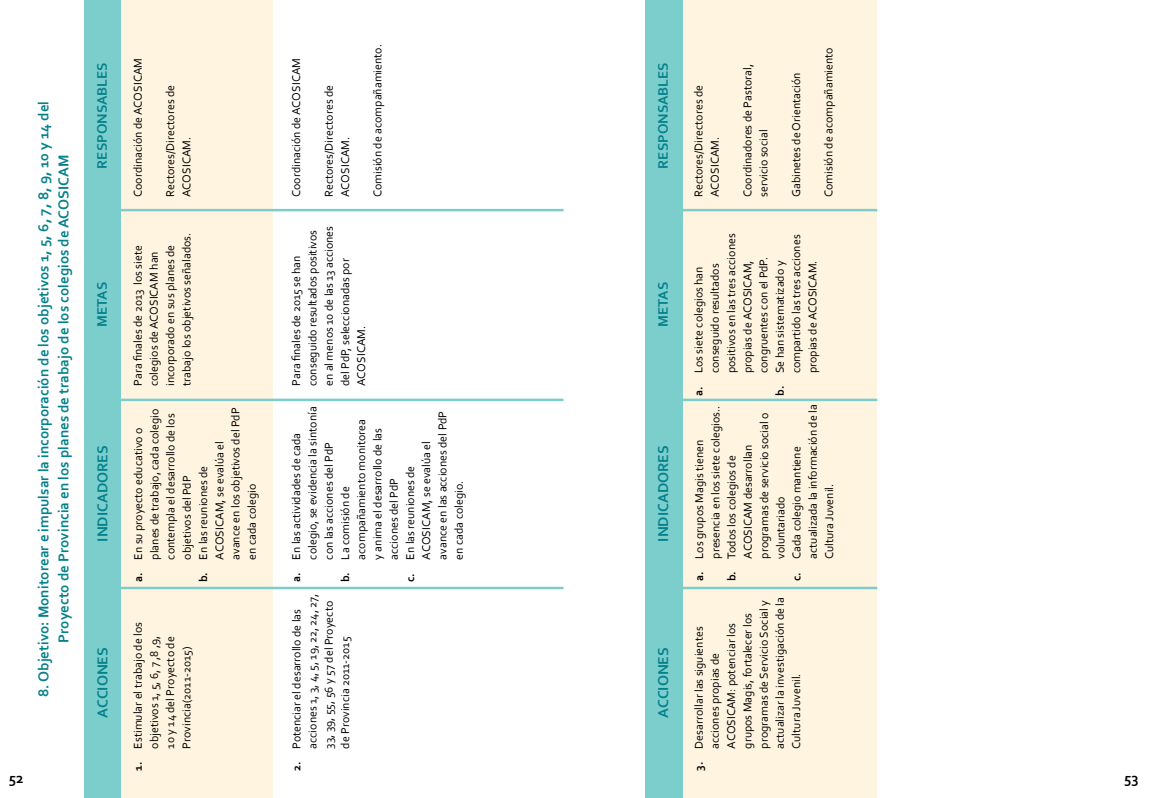
<style>
.page{position:relative;width:1152px;height:798px;background:#fff}
.page>*{position:absolute;margin:0;border:0;box-sizing:border-box;transform-origin:0 0}
.t1{font:700 15px/20px "Corbel";color:#05818b;text-align:center}
.t2{font:700 15px "Corbel";color:#000}
.t3{font:700 14.38px "Corbel";color:#05818b}
.t4{font:11.88px/16.2px "Corbel";color:#000}
.s1{font-weight:700}
</style>
<div class="page">
<div style="left:84px;top:0;width:37px;height:797px;background:#7ccecd"></div>
<div style="left:121px;top:0;width:152px;height:797px;background:#fff4df"></div>
<hr style="left:84px;top:209px;width:479px;height:2px;background:#7ccecd">
<hr style="left:84px;top:398px;width:479px;height:3px;background:#7ccecd">
<hr style="left:84px;top:586px;width:479px;height:3px;background:#7ccecd">
<div style="left:682px;top:0;width:195px;height:797px;background:#fff4df"></div>
<div style="left:645px;top:0;width:37px;height:797px;background:#7ccecd"></div>
<hr style="left:645px;top:209px;width:232px;height:2px;background:#7ccecd">
<hr style="left:645px;top:398px;width:232px;height:3px;background:#7ccecd">
<hr style="left:645px;top:586px;width:232px;height:3px;background:#7ccecd">
<p class="t1" style="left:33px;top:696px;width:597px;rotate:-90deg">8. Objetivo: Monitorear e impulsar la incorporación de los objetivos 1, 5, 6, 7, 8, 9, 10 y 14 del<br>Proyecto de Provincia en los planes de trabajo de los colegios de ACOSICAM</p>
<p class="t3" style="left:93px;top:168px;width:108px;rotate:-90deg">RESPONSABLES</p>
<p class="t3" style="left:93px;top:327px;width:47px;rotate:-90deg">METAS</p>
<p class="t1" style="left:92px;top:541px;width:98px;rotate:-90deg">INDICADORES</p>
<p class="t1" style="left:92px;top:717px;width:72px;rotate:-90deg">ACCIONES</p>
<p class="t4" style="left:129px;top:197px;width:140px;rotate:-90deg">Coordinación de ACOSICAM</p>
<p class="t4" style="left:162px;top:197px;width:113px;rotate:-90deg">Rectores/Directores de<br>ACOSICAM.</p>
<p class="t4" style="left:129px;top:386px;width:155px;rotate:-90deg">Para finales de 2013 los siete colegios de ACOSICAM han incorporado en sus planes de trabajo los objetivos señalados.</p>
<p class="t4" style="left:227px;top:559px;width:153px;rotate:-90deg">avance en los objetivos del PdP</p>
<p class="t4" style="left:146px;top:559px;width:152px;rotate:-90deg">planes de trabajo, cada colegio</p>
<p class="t4" style="left:162px;top:559px;width:147px;rotate:-90deg">contempla el desarrollo de los</p>
<p class="t4" style="left:130px;top:582px;width:156px;rotate:-90deg"><span class="s1">a.</span> En su proyecto educativo o</p>
<p class="t4" style="left:211px;top:559px;width:120px;rotate:-90deg">ACOSICAM, se evalúa el</p>
<p class="t4" style="left:178px;top:559px;width:86px;rotate:-90deg">objetivos del PdP</p>
<p class="t4" style="left:195px;top:582px;width:118px;rotate:-90deg"><span class="s1">b.</span> En las reuniones de</p>
<p class="t4" style="left:243px;top:559px;width:77px;rotate:-90deg">en cada colegio</p>
<p class="t4" style="left:129px;top:748px;width:128px;text-indent:-23px;rotate:-90deg"><span class="s1">1.</span> Estimular el trabajo de los objetivos 1, 5, 6, 7 ,8 ,9,<br>10 y 14 del Proyecto de<br>Provincia(2011-2015)</p>
<p class="t4" style="left:288px;top:197px;width:140px;rotate:-90deg">Coordinación de ACOSICAM</p>
<p class="t4" style="left:320px;top:197px;width:113px;rotate:-90deg">Rectores/Directores de<br>ACOSICAM.</p>
<p class="t4" style="left:369px;top:197px;width:154px;rotate:-90deg">Comisión de acompañamiento.</p>
<p class="t4" style="left:288px;top:386px;width:162px;rotate:-90deg">Para finales de 2015 se han conseguido resultados positivos en al menos 10 de las 13 acciones del PdP, seleccionadas por<br>ACOSICAM.</p>
<p class="t4" style="left:304px;top:559px;width:155px;rotate:-90deg">colegio, se evidencia la sintonía</p>
<p class="t4" style="left:288px;top:582px;width:151px;rotate:-90deg"><span class="s1">a.</span> En las actividades de cada</p>
<p class="t4" style="left:320px;top:559px;width:119px;rotate:-90deg">con las acciones del PdP</p>
<p class="t4" style="left:337px;top:582px;width:97px;rotate:-90deg"><span class="s1">b.</span> La comisión de</p>
<p class="t4" style="left:434px;top:559px;width:150px;rotate:-90deg">avance en las acciones del PdP</p>
<p class="t4" style="left:353px;top:559px;width:142px;rotate:-90deg">acompañamiento monitorea</p>
<p class="t4" style="left:369px;top:559px;width:133px;rotate:-90deg">y anima el desarrollo de las</p>
<p class="t4" style="left:418px;top:559px;width:120px;rotate:-90deg">ACOSICAM, se evalúa el</p>
<p class="t4" style="left:402px;top:582px;width:118px;rotate:-90deg"><span class="s1">c.</span> En las reuniones de</p>
<p class="t4" style="left:385px;top:559px;width:83px;rotate:-90deg">acciones del PdP</p>
<p class="t4" style="left:450px;top:559px;width:80px;rotate:-90deg">en cada colegio.</p>
<p class="t4" style="left:288px;top:748px;width:156px;text-indent:-23px;rotate:-90deg"><span class="s1">2.</span> Potenciar el desarrollo de las acciones 1, 3, 4, 5, 19, 22, 24, 27,<br>33, 39, 55, 56 y 57 del Proyecto de Provincia 2011-2015</p>
<p class="t3" style="left:654px;top:168px;width:108px;rotate:-90deg">RESPONSABLES</p>
<p class="t3" style="left:654px;top:327px;width:47px;rotate:-90deg">METAS</p>
<p class="t1" style="left:653px;top:541px;width:98px;rotate:-90deg">INDICADORES</p>
<p class="t1" style="left:653px;top:717px;width:72px;rotate:-90deg">ACCIONES</p>
<p class="t4" style="left:690px;top:197px;width:113px;rotate:-90deg">Rectores/Directores de<br>ACOSICAM.</p>
<p class="t4" style="left:739px;top:197px;width:134px;rotate:-90deg">Coordinadores de Pastoral, servicio social</p>
<p class="t4" style="left:787px;top:197px;width:126px;rotate:-90deg">Gabinetes de Orientación</p>
<p class="t4" style="left:820px;top:197px;width:151px;rotate:-90deg">Comisión de acompañamiento</p>
<p class="t4" style="left:723px;top:373px;width:141px;rotate:-90deg">positivos en las tres acciones</p>
<p class="t4" style="left:787px;top:373px;width:140px;rotate:-90deg">compartido las tres acciones</p>
<p class="t4" style="left:739px;top:373px;width:114px;rotate:-90deg">propias de ACOSICAM,</p>
<p class="t4" style="left:755px;top:373px;width:117px;rotate:-90deg">congruentes con el PdP.</p>
<p class="t4" style="left:771px;top:395px;width:136px;rotate:-90deg"><span class="s1">b.</span> Se han sistematizado y</p>
<p class="t4" style="left:804px;top:373px;width:114px;rotate:-90deg">propias de ACOSICAM.</p>
<p class="t4" style="left:690px;top:395px;width:131px;rotate:-90deg"><span class="s1">a.</span> Los siete colegios han</p>
<p class="t4" style="left:706px;top:373px;width:111px;rotate:-90deg">conseguido resultados</p>
<p class="t4" style="left:804px;top:558px;width:156px;rotate:-90deg">actualizada la información de la</p>
<p class="t4" style="left:707px;top:558px;width:154px;rotate:-90deg">presencia en los siete colegios..</p>
<p class="t4" style="left:756px;top:558px;width:148px;rotate:-90deg">programas de servicio social o</p>
<p class="t4" style="left:691px;top:581px;width:143px;rotate:-90deg"><span class="s1">a.</span> Los grupos Magis tienen</p>
<p class="t4" style="left:723px;top:581px;width:127px;rotate:-90deg"><span class="s1">b.</span> Todos los colegios de</p>
<p class="t4" style="left:739px;top:558px;width:116px;rotate:-90deg">ACOSICAM desarrollan</p>
<p class="t4" style="left:788px;top:581px;width:136px;rotate:-90deg"><span class="s1">c.</span> Cada colegio mantiene</p>
<p class="t4" style="left:820px;top:558px;width:77px;rotate:-90deg">Cultura Juvenil.</p>
<p class="t4" style="left:772px;top:558px;width:64px;rotate:-90deg">voluntariado</p>
<p class="t4" style="left:690px;top:748px;width:153px;text-indent:-23px;rotate:-90deg"><span class="s1">3.</span> Desarrollar las siguientes acciones propias de<br>ACOSICAM: potenciar los grupos Magis, fortalecer los programas de Servicio Social y actualizar la investigación de la<br>Cultura Juvenil.</p>
<p class="t2" style="left:9px;top:768px;width:16px">52</p>
<p class="t2" style="left:1124px;top:768px;width:16px">53</p>
</div>
